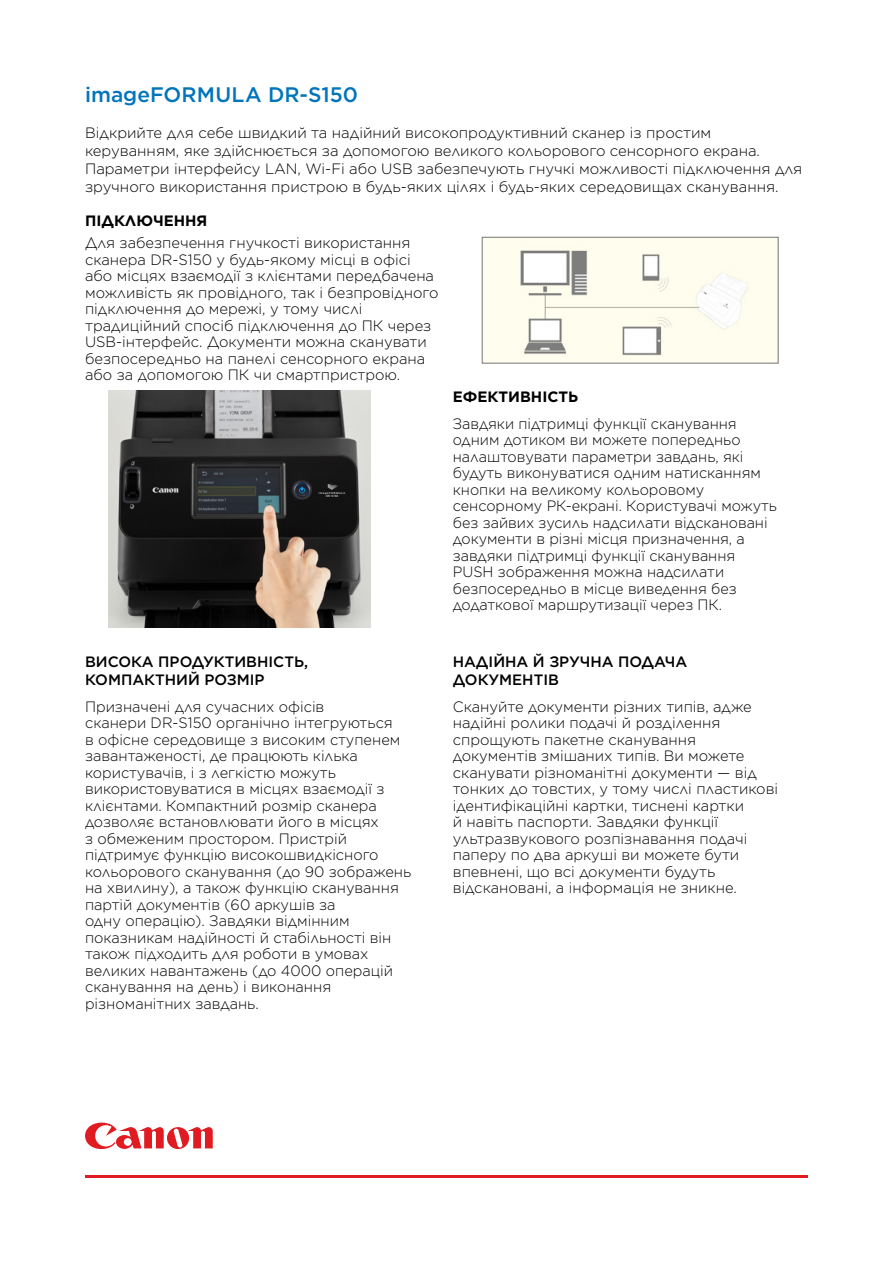
<style>
.page{position:relative;width:893px;height:1263px;background:#fff}
.page>*{position:absolute;margin:0;border:0;box-sizing:border-box;transform-origin:0 0}
.t1{font:500 21px "Gotham";letter-spacing:.005em;color:#0074bc}
.t2{font:300 15px/16.5px "Gotham";color:#000}
.t3{font:300 15px/16.5px "Gotham";color:#000;scale:.96 1}
.t4{font:500 15px/18px "Gotham";color:#000}
.t5{font:700 15px "Gotham";color:#000}
</style>
<div class="page">
<svg style="left:85px;top:1122px;width:128px;height:28px"></svg>
<hr style="left:85px;top:1175px;width:723px;height:3px;background:#e11b22">
<img style="left:108px;top:390px;width:262px;height:237px">
<img style="left:484px;top:239px;width:293px;height:123px">
<div style="left:482px;top:237px;width:297px;height:127px;border:1px solid #7e7e7e"></div>
<h1 class="t1" style="left:85px;top:81px;width:275px">imageFORMULA DR-S150</h1>
<p class="t2" style="left:85px;top:123px;width:719px;line-height:18px">Відкрийте для себе швидкий та надійний високопродуктивний сканер із простим керуванням, яке здійснюється за допомогою великого кольорового сенсорного екрана.<br>Параметри інтерфейсу LAN, Wi-Fi або USB забезпечують гнучкі можливості підключення для зручного використання пристрою в будь-яких цілях і будь-яких середовищах сканування.</p>
<p class="t5" style="left:85px;top:211px;width:124px">ПІДКЛЮЧЕННЯ</p>
<p class="t2" style="left:85px;top:234px;width:355px">Для забезпечення гнучкості використання сканера DR-S150 у будь-якому місці в офісі або місцях взаємодії з клієнтами передбачена можливість як провідного, так і безпровідного підключення до мережі, у тому числі традиційний спосіб підключення до ПК через USB-інтерфейс. Документи можна сканувати безпосередньо на панелі сенсорного екрана або за допомогою ПК чи смартпристрою.</p>
<p class="t5" style="left:453px;top:386px;width:127px">ЕФЕКТИВНІСТЬ</p>
<p class="t3" style="left:453px;top:415px;width:339px">Завдяки підтримці функції сканування одним дотиком ви можете попередньо налаштовувати параметри завдань, які будуть виконуватися одним натисканням кнопки на великому кольоровому сенсорному РК-екрані. Користувачі можуть без зайвих зусиль надсилати відскановані документи в різні місця призначення, а завдяки підтримці функції сканування PUSH зображення можна надсилати безпосередньо в місце виведення без додаткової маршрутизації через ПК.</p>
<p class="t4" style="left:85px;top:652px;width:225px">ВИСОКА ПРОДУКТИВНІСТЬ,<br>КОМПАКТНИЙ РОЗМІР</p>
<p class="t2" style="left:85px;top:698px;width:328px">Призначені для сучасних офісів<br>сканери DR-S150 органічно інтегруються<br>в офісне середовище з високим ступенем завантаженості, де працюють кілька користувачів, і з легкістю можуть використовуватися в місцях взаємодії з клієнтами. Компактний розмір сканера дозволяє встановлювати його в місцях<br>з обмеженим простором. Пристрій підтримує функцію високошвидкісного кольорового сканування (до 90 зображень на хвилину), а також функцію сканування партій документів (60 аркушів за<br>одну операцію). Завдяки відмінним показникам надійності й стабільності він також підходить для роботи в умовах великих навантажень (до 4000 операцій сканування на день) і виконання різноманітних завдань.</p>
<p class="t4" style="left:453px;top:652px;width:236px">НАДІЙНА Й ЗРУЧНА ПОДАЧА<br>ДОКУМЕНТІВ</p>
<p class="t2" style="left:453px;top:698px;width:327px">Скануйте документи різних типів, адже надійні ролики подачі й розділення спрощують пакетне сканування документів змішаних типів. Ви можете сканувати різноманітні документи — від тонких до товстих, у тому числі пластикові ідентифікаційні картки, тиснені картки<br>й навіть паспорти. Завдяки функції ультразвукового розпізнавання подачі паперу по два аркуші ви можете бути впевнені, що всі документи будуть відскановані, а інформація не зникне.</p>
</div>
